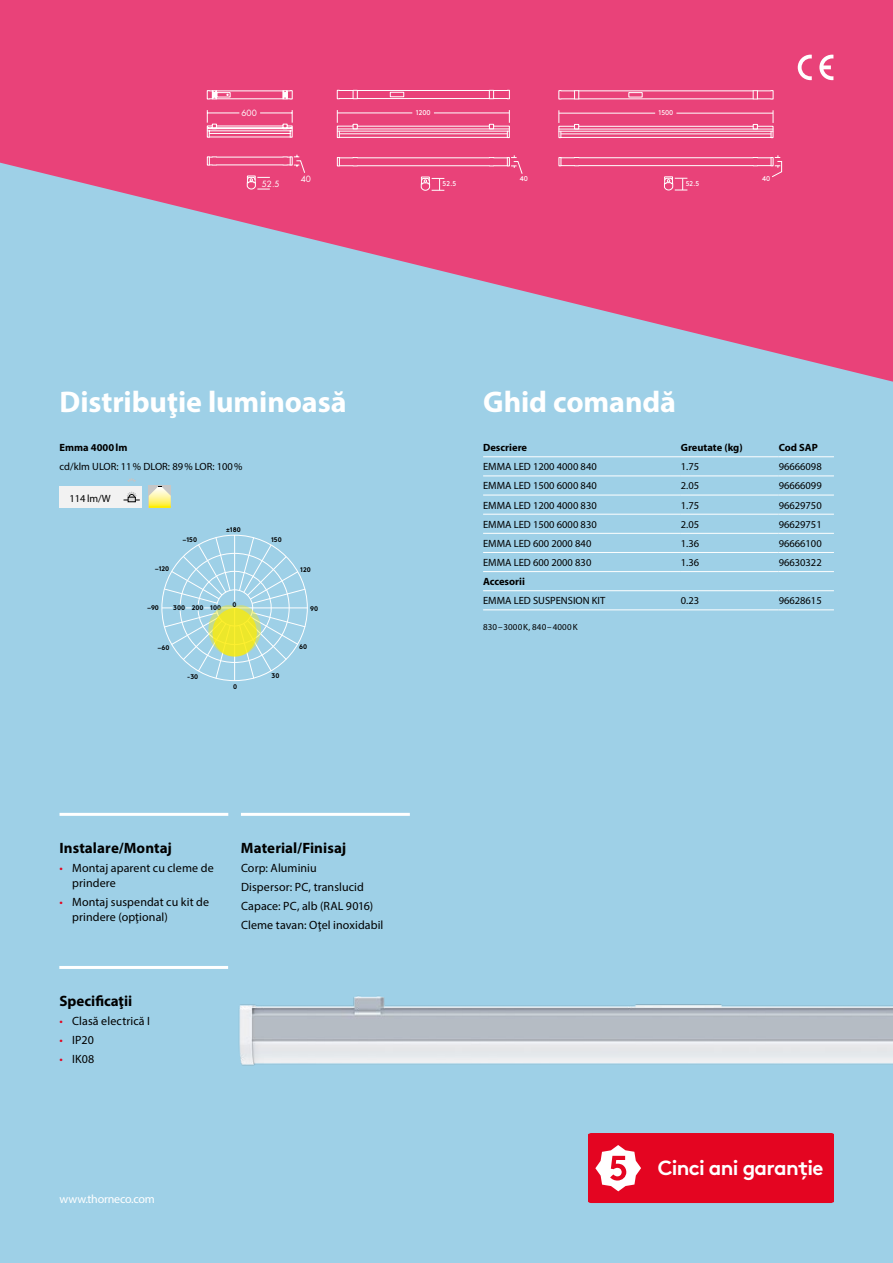
<style>
.page{position:relative;width:893px;height:1263px;background:#9ed0e7}
.page>*{position:absolute;margin:0;border:0;box-sizing:border-box;transform-origin:0 0}
.t1{font:700 30px "Myriad Pro";letter-spacing:-.005em;color:#fff}
.t2{font:700 20.55px "Brown";letter-spacing:-.035em;color:#fff}
.t3{font:700 15px "Myriad Pro";letter-spacing:.005em;color:#000}
.t4{font:12px/19.2px "Myriad Pro";letter-spacing:.01em;color:#000}
.t5{font:12px "Myriad Pro";letter-spacing:-.02em;color:#fff}
.t6{font:10.5px "Myriad Pro";color:#000}
.t7{font:700 10.5px "Myriad Pro";color:#000}
.t8{font:9px "Myriad Pro";letter-spacing:.025em;color:#000}
.t9{font:8.4px "Futura";color:#fff}
.t10{font:7.05px "Brown";color:#fff}
.t11{font:700 6.75px "Brown";color:#000}
.s1{color:#e40521}
</style>
<div class="page">
<svg style="left:0;top:0;width:893px;height:382px;fill:#e94279"></svg>
<img style="left:239px;top:996px;width:654px;height:70px">
<hr style="left:60px;top:813px;width:168px;height:3px;background:#fff">
<hr style="left:59px;top:966px;width:169px;height:3px;background:#fff">
<hr style="left:241px;top:813px;width:169px;height:3px;background:#fff">
<hr style="left:681px;top:456px;width:98px;height:1px;background:#fff">
<hr style="left:681px;top:514px;width:98px;height:1px;background:#fff">
<hr style="left:483px;top:495px;width:198px;height:1px;background:#fff">
<hr style="left:681px;top:495px;width:98px;height:1px;background:#fff">
<hr style="left:779px;top:495px;width:55px;height:1px;background:#fff">
<hr style="left:483px;top:514px;width:198px;height:1px;background:#fff">
<hr style="left:779px;top:514px;width:55px;height:1px;background:#fff">
<hr style="left:483px;top:533px;width:198px;height:1px;background:#fff">
<hr style="left:779px;top:533px;width:55px;height:1px;background:#fff">
<hr style="left:483px;top:552px;width:198px;height:1px;background:#fff">
<hr style="left:681px;top:552px;width:98px;height:1px;background:#fff">
<hr style="left:779px;top:552px;width:55px;height:1px;background:#fff">
<hr style="left:483px;top:571px;width:198px;height:1px;background:#fff">
<hr style="left:681px;top:571px;width:98px;height:1px;background:#fff">
<hr style="left:779px;top:571px;width:55px;height:1px;background:#fff">
<hr style="left:681px;top:590px;width:98px;height:1px;background:#fff">
<hr style="left:483px;top:609px;width:198px;height:1px;background:#fff">
<hr style="left:681px;top:609px;width:98px;height:1px;background:#fff">
<hr style="left:779px;top:609px;width:55px;height:1px;background:#fff">
<hr style="left:483px;top:456px;width:198px;height:1px;background:#fff">
<hr style="left:779px;top:456px;width:55px;height:1px;background:#fff">
<hr style="left:483px;top:475px;width:198px;height:1px;background:#fff">
<hr style="left:681px;top:475px;width:98px;height:1px;background:#fff">
<hr style="left:779px;top:475px;width:55px;height:1px;background:#fff">
<hr style="left:681px;top:533px;width:98px;height:1px;background:#fff">
<hr style="left:483px;top:590px;width:198px;height:1px;background:#fff">
<hr style="left:779px;top:590px;width:55px;height:1px;background:#fff">
<div style="left:60px;top:486px;width:82px;height:22px;background:#f2f2f2"></div>
<svg style="left:128px;top:479px;width:8px;height:3px"></svg>
<svg style="left:149px;top:486px;width:22px;height:22px"></svg>
<svg style="left:124px;top:492px;width:15px;height:10px"></svg>
<hr style="left:234px;top:535px;width:1px;height:66px;background:#fff">
<hr style="left:234px;top:608px;width:1px;height:72px;background:#fff">
<hr style="left:222px;top:607px;width:86px;height:1px;background:#fff">
<svg style="left:162px;top:536px;width:144px;height:143px"></svg>
<svg style="left:337px;top:90px;width:173px;height:9px;background:#ee739c"></svg>
<svg style="left:337px;top:110px;width:173px;height:28px;background:#ed6a95"></svg>
<hr style="left:337px;top:113px;width:75px;height:1px;background:#fff">
<hr style="left:434px;top:113px;width:75px;height:1px;background:#fff">
<svg style="left:337px;top:155px;width:186px;height:36px;background:#ea5083"></svg>
<svg style="left:558px;top:90px;width:216px;height:10px;background:#ed6e98"></svg>
<svg style="left:558px;top:110px;width:216px;height:28px;background:#ed6894"></svg>
<hr style="left:559px;top:113px;width:96px;height:1px;background:#fff">
<hr style="left:676px;top:113px;width:97px;height:1px;background:#fff">
<svg style="left:558px;top:155px;width:224px;height:36px;background:#ea5083"></svg>
<svg style="left:207px;top:90px;width:98px;height:100px;background:#eb5a8a"></svg>
<svg style="left:798px;top:55px;width:14px;height:25px"></svg>
<svg style="left:819px;top:55px;width:14px;height:25px"></svg>
<svg style="left:589px;top:1133px;width:244px;height:70px;background:#e5152f"></svg>
<p class="t9" style="left:241px;top:107px;width:17px">600</p>
<p class="t9" style="left:262px;top:178px;width:19px">52.5</p>
<p class="t9" style="left:301px;top:174px;width:12px">40</p>
<p class="t10" style="left:416px;top:107px;width:16px">1200</p>
<p class="t10" style="left:443px;top:179px;width:15px">52.5</p>
<p class="t10" style="left:520px;top:173px;width:10px">40</p>
<p class="t10" style="left:658px;top:107px;width:16px">1500</p>
<p class="t10" style="left:686px;top:178px;width:15px">52.5</p>
<p class="t10" style="left:762px;top:173px;width:10px">40</p>
<h1 class="t1" style="left:60px;top:383px;width:289px">Distribuţie luminoasă</h1>
<h1 class="t1" style="left:483px;top:383px;width:194px">Ghid comandă</h1>
<p class="t7" style="left:60px;top:440px;width:69px">Emma 4000lm</p>
<p class="t6" style="left:60px;top:460px;width:185px">cd/klm ULOR: 11% DLOR: 89% LOR: 100%</p>
<p class="t6" style="left:70px;top:492px;width:43px">114lm/W</p>
<p class="t11" style="left:183px;top:535px;width:16px">–150</p>
<p class="t11" style="left:226px;top:524px;width:16px">±180</p>
<p class="t11" style="left:271px;top:534px;width:12px">150</p>
<p class="t11" style="left:155px;top:563px;width:16px">–120</p>
<p class="t11" style="left:300px;top:564px;width:12px">120</p>
<p class="t11" style="left:147px;top:602px;width:13px">–90</p>
<p class="t11" style="left:310px;top:603px;width:10px">90</p>
<p class="t11" style="left:158px;top:642px;width:13px">–60</p>
<p class="t11" style="left:233px;top:599px;width:6px">0</p>
<p class="t11" style="left:173px;top:602px;width:49px">300 200 100</p>
<p class="t11" style="left:299px;top:642px;width:10px">60</p>
<p class="t11" style="left:187px;top:671px;width:13px">-30</p>
<p class="t11" style="left:233px;top:681px;width:6px">0</p>
<p class="t11" style="left:271px;top:670px;width:9px">30</p>
<h3 class="t3" style="left:60px;top:838px;width:114px">Instalare/Montaj</h3>
<h3 class="t3" style="left:241px;top:838px;width:107px">Material/Finisaj</h3>
<p class="t4" style="left:241px;top:858px;width:144px">Corp: Aluminiu<br>Dispersor: PC, translucid<br>Capace: PC, alb (RAL 9016)<br>Cleme tavan: Oţel inoxidabil</p>
<p class="t4" style="left:72px;top:860px;width:143px;line-height:14.9px;text-indent:-13px"><span class="s1">•</span> Montaj aparent cu cleme de prindere</p>
<p class="t4" style="left:72px;top:894px;width:138px;line-height:14.9px;text-indent:-13px"><span class="s1">•</span> Montaj suspendat cu kit de prindere (opţional)</p>
<h3 class="t3" style="left:60px;top:991px;width:74px">Specificaţii</h3>
<p class="t4" style="left:60px;top:1011px;width:92px"><span class="s1">•</span> Clasă electrică I</p>
<p class="t4" style="left:60px;top:1030px;width:36px"><span class="s1">•</span> IP20</p>
<p class="t4" style="left:60px;top:1049px;width:36px"><span class="s1">•</span> IK08</p>
<p class="t5" style="left:60px;top:1192px;width:97px">www.thorneco.com</p>
<p class="t7" style="left:483px;top:441px;width:46px">Descriere</p>
<p class="t7" style="left:681px;top:441px;width:63px">Greutate (kg)</p>
<p class="t7" style="left:779px;top:441px;width:41px">Cod SAP</p>
<p class="t6" style="left:483px;top:460px;width:115px">EMMA LED 1200 4000 840</p>
<p class="t6" style="left:681px;top:460px;width:20px">1.75</p>
<p class="t6" style="left:779px;top:460px;width:45px">96666098</p>
<p class="t6" style="left:483px;top:479px;width:115px">EMMA LED 1500 6000 840</p>
<p class="t6" style="left:681px;top:479px;width:20px">2.05</p>
<p class="t6" style="left:779px;top:479px;width:45px">96666099</p>
<p class="t6" style="left:483px;top:498px;width:115px">EMMA LED 1200 4000 830</p>
<p class="t6" style="left:681px;top:498px;width:20px">1.75</p>
<p class="t6" style="left:779px;top:498px;width:45px">96629750</p>
<p class="t6" style="left:483px;top:518px;width:115px">EMMA LED 1500 6000 830</p>
<p class="t6" style="left:681px;top:518px;width:20px">2.05</p>
<p class="t6" style="left:779px;top:518px;width:45px">96629751</p>
<p class="t6" style="left:483px;top:537px;width:110px">EMMA LED 600 2000 840</p>
<p class="t6" style="left:681px;top:537px;width:20px">1.36</p>
<p class="t6" style="left:779px;top:537px;width:45px">96666100</p>
<p class="t6" style="left:483px;top:556px;width:110px">EMMA LED 600 2000 830</p>
<p class="t6" style="left:681px;top:556px;width:20px">1.36</p>
<p class="t6" style="left:779px;top:556px;width:45px">96630322</p>
<p class="t7" style="left:483px;top:575px;width:43px">Accesorii</p>
<p class="t6" style="left:483px;top:594px;width:124px">EMMA LED SUSPENSION KIT</p>
<p class="t6" style="left:681px;top:594px;width:20px">0.23</p>
<p class="t6" style="left:779px;top:594px;width:45px">96628615</p>
<p class="t8" style="left:483px;top:621px;width:96px">830–3000K, 840–4000K</p>
<h2 class="t2" style="left:658px;top:1151px;width:167px">Cinci ani garanţie</h2>
</div>
